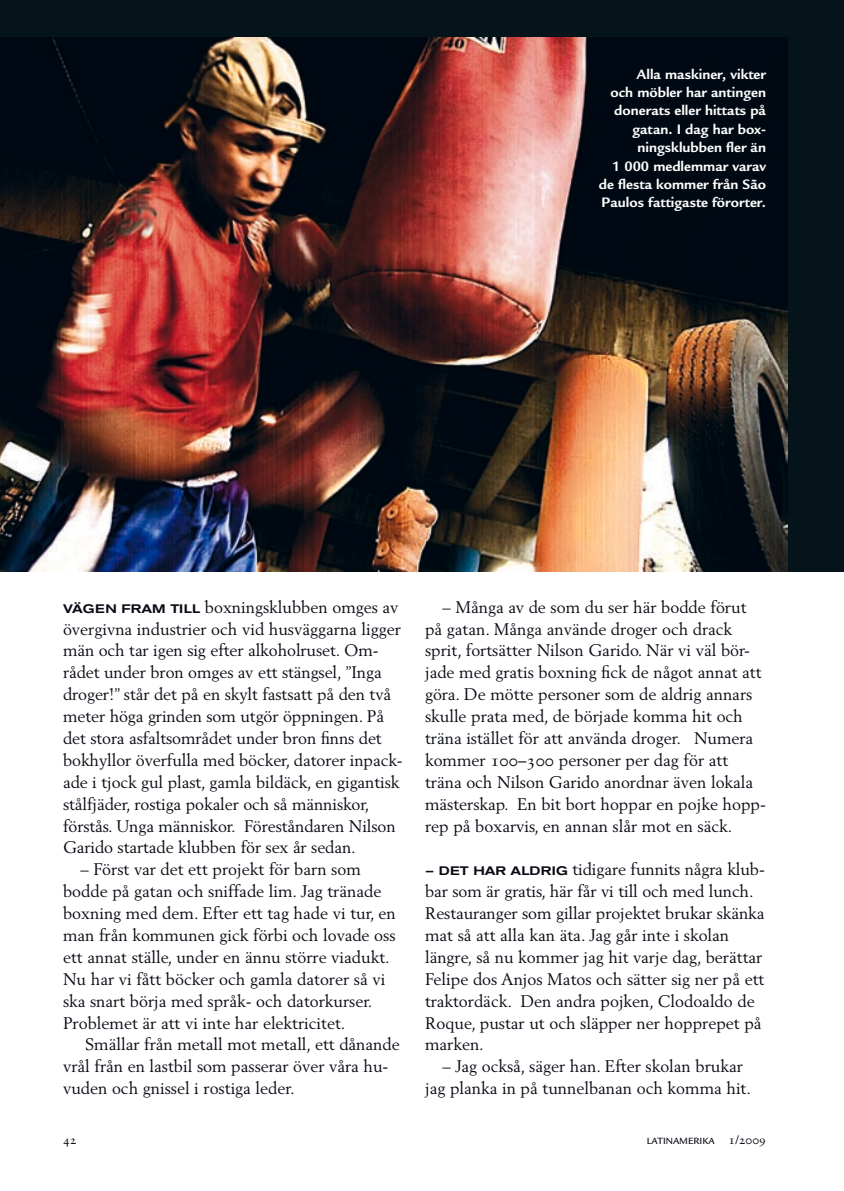
<style>
.page{position:relative;width:844px;height:1191px;background:#fff}
.page>*{position:absolute;margin:0;border:0;box-sizing:border-box;transform-origin:0 0}
.t1{font:16.62px/21.9px "Berling";color:#080b13}
.t2{font:700 14.88px/18.4px "Legacy Sans";color:#fff;text-align:right}
.t3{font:12.25px "Sabon Roman SC";color:#080b13}
.t4{font:500 9.8px "Legacy Sans";color:#080b13}
.s1{font-family:"Akzidenz Grotesk BE";font-weight:500;font-stretch:expanded;font-size:12.25px}
.s2{font-family:"Sabon Roman SC"}
.s3{font-family:"Sabon Roman SC";font-weight:400;font-size:12.25px}
</style>
<div class="page">
<div style="left:0;top:0;width:843px;height:87px;background:#05131b"></div>
<div style="left:651px;top:37px;width:192px;height:534px;background:#05131b"></div>
<img style="left:0;top:37px;width:787px;height:534px">
<p class="t2" style="left:598px;top:65px;width:169px">Alla maskiner, vikter<br>och möbler har antingen donerats eller hittats på gatan. I dag har box&shy;ningsklubben fler än<br>1 000 medlemmar varav de flesta kommer från São<br>Paulos fattigaste förorter.</p>
<p class="t1" style="left:63px;top:596px;width:341px"><span class="s1">VÄGEN FRAM TILL</span> boxningsklubben omges av övergivna industrier och vid husväggarna ligger män och tar igen sig efter alkoholruset. Om&shy;rådet under bron omges av ett stängsel, ”Inga droger!” står det på en skylt fastsatt på den två meter höga grinden som utgör öppningen. På det stora asfaltsområdet under bron finns det bokhyllor överfulla med böcker, datorer inpack&shy;ade i tjock gul plast, gamla bildäck, en gigantisk stålfjäder, rostiga pokaler och så människor, förstås. Unga människor. Föreståndaren Nilson Garido startade klubben för sex år sedan.</p>
<p class="t1" style="left:63px;top:858px;width:334px;text-indent:17px">– Först var det ett projekt för barn som bodde på gatan och sniffade lim. Jag tränade boxning med dem. Efter ett tag hade vi tur, en man från kommunen gick förbi och lovade oss ett annat ställe, under en ännu större viadukt.<br>Nu har vi fått böcker och gamla datorer så vi ska snart börja med språk- och datorkurser.<br>Problemet är att vi inte har elektricitet.</p>
<p class="t1" style="left:63px;top:1033px;width:338px;text-indent:22px">Smällar från metall mot metall, ett dånande vrål från en lastbil som passerar över våra hu&shy;vuden och gnissel i rostiga leder.</p>
<p class="t1" style="left:425px;top:596px;width:342px;text-indent:17px">– Många av de som du ser här bodde förut på gatan. Många använde droger och drack sprit, fortsätter Nilson Garido. När vi väl bör&shy;jade med gratis boxning fick de något annat att göra. De mötte personer som de aldrig annars skulle prata med, de började komma hit och träna istället för att använda droger. Numera kommer <span class="s2">100–300</span> personer per dag för att träna och Nilson Garido anordnar även lokala mästerskap. En bit bort hoppar en pojke hopp&shy;rep på boxarvis, en annan slår mot en säck.</p>
<p class="t1" style="left:425px;top:858px;width:341px"><span class="s1">– DET HAR ALDRIG</span> tidigare funnits några klub&shy;bar som är gratis, här får vi till och med lunch.<br>Restauranger som gillar projektet brukar skänka mat så att alla kan äta. Jag går inte i skolan längre, så nu kommer jag hit varje dag, berättar Felipe dos Anjos Matos och sätter sig ner på ett traktordäck. Den andra pojken, Clodoaldo de Roque, pustar ut och släpper ner hopprepet på marken.</p>
<p class="t1" style="left:425px;top:1055px;width:327px;text-align:center">– Jag också, säger han. Efter skolan brukar<br>jag planka in på tunnelbanan och komma hit.</p>
<p class="t3" style="left:63px;top:1132px;width:15px">42</p>
<p class="t4" style="left:646px;top:1134px;width:121px">LATINAMERIKA <span class="s3">1/2009</span></p>
</div>
